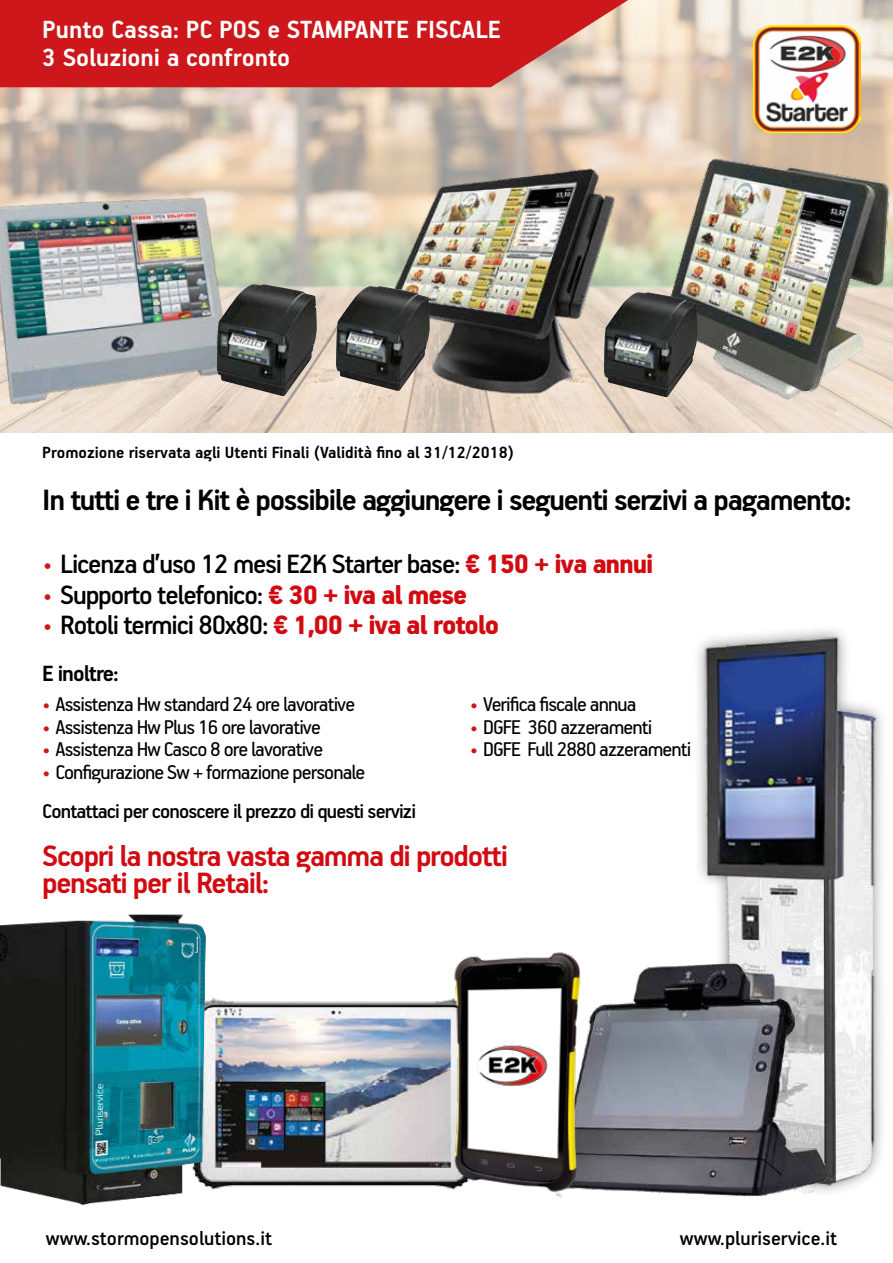
<style>
.page{position:relative;width:893px;height:1263px;background:#fff}
.page>*{position:absolute;margin:0;border:0;box-sizing:border-box;transform-origin:0 0}
.t1{font:700 33px "PF Handbook Pro";letter-spacing:-.04em;color:#000}
.t2{font:700 33px/27px "PF Handbook Pro";letter-spacing:-.04em;color:#d20a11}
.t3{font:500 29.7px "PF Handbook Pro";letter-spacing:-.04em;color:#000}
.t4{font:700 27.9px/27.9px "PF Handbook Pro";color:#fff}
.t5{font:700 24.75px "PF Handbook Pro";letter-spacing:-.04em;color:#000}
.t6{font:22.35px "PF Handbook Pro";letter-spacing:-.04em;color:#000}
.t7{font:500 22.35px "PF Handbook Pro";letter-spacing:-.04em;color:#000}
.t8{font:500 22.05px "PF Handbook Pro";color:#000}
.t9{font:700 18.15px "PF Handbook Pro";color:#000}
.s1{font-weight:300;color:#cd171a}
.s2{font-weight:900;color:#d20a11}
.s3{color:#cd171a}
</style>
<div class="page">
<div style="left:692px;top:623px;width:197px;height:575px;background:#000;opacity:.47"></div>
<img style="left:701px;top:634px;width:183px;height:560px">
<img style="left:0;top:0;width:893px;height:433px">
<svg style="left:0;top:0;width:628px;height:87px;background:#ce2a2b"></svg>
<img style="left:646px;top:156px;width:247px;height:244px">
<img style="left:619px;top:292px;width:79px;height:105px">
<img style="left:377px;top:150px;width:242px;height:250px">
<img style="left:336px;top:286px;width:94px;height:105px">
<img style="left:0;top:181px;width:246px;height:236px">
<img style="left:217px;top:284px;width:100px;height:112px">
<img style="left:753px;top:26px;width:107px;height:107px">
<img style="left:556px;top:950px;width:304px;height:248px">
<img style="left:216px;top:999px;width:221px;height:190px">
<img style="left:0;top:914px;width:216px;height:291px">
<img style="left:437px;top:950px;width:154px;height:244px">
<img style="left:478px;top:1039px;width:73px;height:49px">
<p class="t4" style="left:42px;top:15px;width:460px">Punto Cassa: PC POS e STAMPANTE FISCALE<br>3 Soluzioni a confronto</p>
<p class="t9" style="left:42px;top:442px;width:473px">Promozione riservata agli Utenti Finali (Validità fino al 31/12/2018)</p>
<h1 class="t1" style="left:42px;top:480px;width:811px">In tutti e tre i Kit è possibile aggiungere i seguenti serzivi a pagamento:</h1>
<h2 class="t3" style="left:42px;top:546px;width:612px"><span class="s1">•</span> Licenza d’uso 12 mesi E2K Starter base: <span class="s2">€ 150 + iva annui</span></h2>
<h2 class="t3" style="left:42px;top:576px;width:427px"><span class="s1">•</span> Supporto telefonico: <span class="s2">€ 30 + iva al mese</span></h2>
<h2 class="t3" style="left:42px;top:606px;width:459px"><span class="s1">•</span> Rotoli termici 80x80: <span class="s2">€ 1,00 + iva al rotolo</span></h2>
<p class="t5" style="left:42px;top:658px;width:78px">E inoltre:</p>
<p class="t6" style="left:42px;top:690px;width:314px"><span class="s3">•</span> Assistenza Hw standard 24 ore lavorative</p>
<p class="t6" style="left:42px;top:713px;width:280px"><span class="s3">•</span> Assistenza Hw Plus 16 ore lavorative</p>
<p class="t6" style="left:42px;top:736px;width:282px"><span class="s3">•</span> Assistenza Hw Casco 8 ore lavorative</p>
<p class="t6" style="left:42px;top:759px;width:325px"><span class="s3">•</span> Configurazione Sw + formazione personale</p>
<p class="t7" style="left:42px;top:797px;width:375px">Contattaci per conoscere il prezzo di questi servizi</p>
<p class="t6" style="left:470px;top:690px;width:168px"><span class="s3">•</span> Verifica fiscale annua</p>
<p class="t6" style="left:470px;top:713px;width:184px"><span class="s3">•</span> DGFE 360 azzeramenti</p>
<p class="t6" style="left:470px;top:736px;width:223px"><span class="s3">•</span> DGFE Full 2880 azzeramenti</p>
<h1 class="t2" style="left:42px;top:841px;width:467px">Scopri la nostra vasta gamma di prodotti pensati per il Retail:</h1>
<p class="t8" style="left:46px;top:1225px;width:228px">www.stormopensolutions.it</p>
<p class="t8" style="left:680px;top:1225px;width:159px">www.pluriservice.it</p>
</div>
